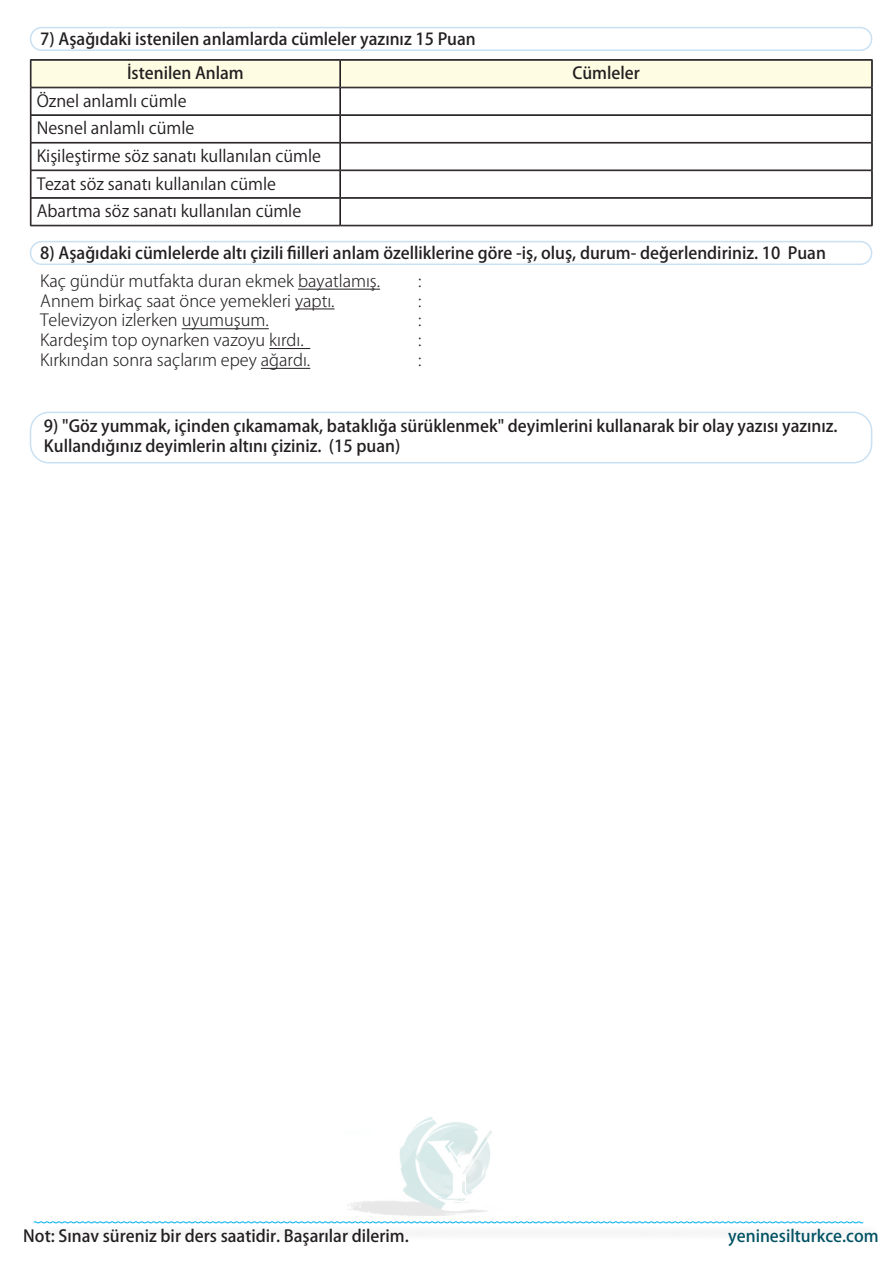
<style>
.page{position:relative;width:893px;height:1263px;background:#fff}
.page>*{position:absolute;margin:0;border:0;box-sizing:border-box;transform-origin:0 0}
.t1{font:500 16.5px/19.8px "Koz Go Pr 6 N";color:#231f20}
.t2{font:300 16.5px "Koz Go Pr 6 N";color:#231f20}
.t3{font:16.5px "Koz Go Pr 6 N";color:#231f20}
.t4{font:500 16.5px "Koz Go Pr 6 N";color:#015263}
</style>
<div class="page">
<div style="left:38px;top:1224px;width:842px;height:17px;background:#f8f8f8"></div>
<svg style="left:33px;top:1221px;width:831px;height:3px"></svg>
<img style="left:347px;top:1117px;width:145px;height:98px">
<div style="left:30px;top:27px;width:842px;height:24px;border:2px solid #cae1f4;border-radius:11px"></div>
<div style="left:30px;top:241px;width:842px;height:24px;border:2px solid #cae1f4;border-radius:11px"></div>
<div style="left:30px;top:412px;width:842px;height:51px;border:2px solid #cae1f4;border-radius:18px"></div>
<hr style="left:298px;top:289px;width:82px;height:1px;background:#231f20">
<hr style="left:295px;top:308px;width:40px;height:1px;background:#231f20">
<hr style="left:182px;top:328px;width:87px;height:1px;background:#231f20">
<hr style="left:269px;top:348px;width:41px;height:1px;background:#231f20">
<hr style="left:261px;top:368px;width:49px;height:1px;background:#231f20">
<hr style="left:30px;top:59px;width:310px;height:1px;background:#231f20">
<hr style="left:340px;top:59px;width:532px;height:1px;background:#231f20">
<svg style="left:30px;top:60px;width:843px;height:166px"></svg>
<hr style="left:31px;top:225px;width:309px;height:1px;background:#231f20">
<hr style="left:30px;top:226px;width:310px;height:1px;background:#231f20">
<hr style="left:340px;top:225px;width:532px;height:1px;background:#231f20">
<hr style="left:340px;top:226px;width:532px;height:1px;background:#231f20">
<p class="t1" style="left:40px;top:30px;width:437px">7) Aşağıdaki istenilen anlamlarda cümleler yazınız 15 Puan</p>
<p class="t1" style="left:127px;top:64px;width:118px">İstenilen Anlam</p>
<p class="t1" style="left:572px;top:64px;width:69px">Cümleler</p>
<p class="t3" style="left:37px;top:91px;width:151px">Öznel anlamlı cümle</p>
<p class="t3" style="left:37px;top:119px;width:159px">Nesnel anlamlı cümle</p>
<p class="t3" style="left:37px;top:147px;width:286px">Kişileştirme söz sanatı kullanılan cümle</p>
<p class="t3" style="left:37px;top:174px;width:241px">Tezat söz sanatı kullanılan cümle</p>
<p class="t3" style="left:37px;top:202px;width:266px">Abartma söz sanatı kullanılan cümle</p>
<p class="t1" style="left:40px;top:244px;width:787px">8) Aşağıdaki cümlelerde altı çizili fiilleri anlam özelliklerine göre -iş, oluş, durum- değerlendiriniz. 10 Puan</p>
<p class="t2" style="left:40px;top:271px;width:341px">Kaç gündür mutfakta duran ekmek bayatlamış.</p>
<p class="t2" style="left:418px;top:271px;width:5px">:</p>
<p class="t2" style="left:40px;top:291px;width:296px">Annem birkaç saat önce yemekleri yaptı.</p>
<p class="t2" style="left:418px;top:291px;width:5px">:</p>
<p class="t2" style="left:40px;top:311px;width:230px">Televizyon izlerken uyumuşum.</p>
<p class="t2" style="left:418px;top:311px;width:5px">:</p>
<p class="t2" style="left:40px;top:331px;width:265px">Kardeşim top oynarken vazoyu kırdı.</p>
<p class="t2" style="left:418px;top:331px;width:5px">:</p>
<p class="t2" style="left:40px;top:351px;width:271px">Kırkından sonra saçlarım epey ağardı.</p>
<p class="t2" style="left:418px;top:351px;width:5px">:</p>
<p class="t1" style="left:44px;top:416px;width:795px">9) "Göz yummak, içinden çıkamamak, bataklığa sürüklenmek" deyimlerini kullanarak bir olay yazısı yazınız.<br>Kullandığınız deyimlerin altını çiziniz. (15 puan)</p>
<p class="t1" style="left:23px;top:1227px;width:387px">Not: Sınav süreniz bir ders saatidir. Başarılar dilerim.</p>
<p class="t4" style="left:728px;top:1227px;width:152px">yeninesilturkce.com</p>
</div>
